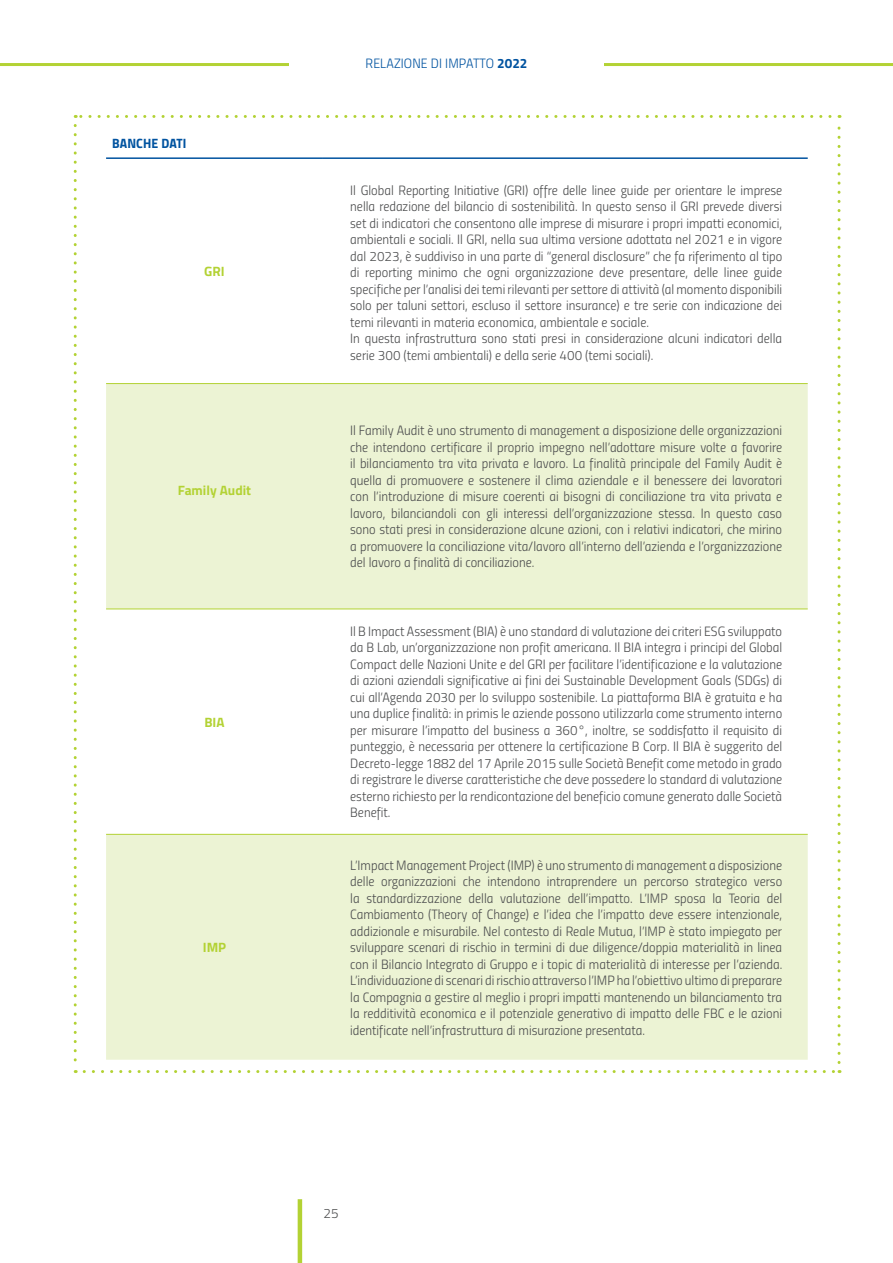
<style>
.page{position:relative;width:893px;height:1263px;background:#fff}
.page>*{position:absolute;margin:0;border:0;box-sizing:border-box;transform-origin:0 0}
.t1{font:13.5px/16.5px "Titillium Light Upright";color:#4b4c4d;text-align:justify}
.t2{font:13.5px "Titillium Light Upright";letter-spacing:.01em;color:#0153a0}
.t3{font:700 13.5px "Titillium";color:#b3d234}
.t4{font:13.5px "Titillium Bold Upright";letter-spacing:.01em;color:#0153a0}
.s1{font-family:"Titillium";font-weight:700}
</style>
<div class="page">
<hr style="left:0;top:63px;width:893px;height:3px;background:#b3d234">
<div style="left:289px;top:1px;width:315px;height:72px;background:#fff"></div>
<hr style="left:298px;top:1199px;width:4px;height:64px;background:#b3d234">
<svg style="left:106px;top:384px;width:702px;height:676px;fill:#ecf3d4"></svg>
<hr style="left:106px;top:157px;width:217px;height:2px;background:#0153a0">
<hr style="left:323px;top:157px;width:485px;height:2px;background:#0153a0">
<hr style="left:106px;top:383px;width:217px;height:1px;background:#b3d234">
<hr style="left:323px;top:383px;width:485px;height:1px;background:#b3d234">
<hr style="left:106px;top:609px;width:217px;height:1px;background:#b3d234">
<hr style="left:323px;top:609px;width:485px;height:1px;background:#b3d234">
<hr style="left:106px;top:834px;width:217px;height:1px;background:#b3d234">
<hr style="left:323px;top:834px;width:485px;height:1px;background:#b3d234">
<svg style="left:74px;top:125px;width:3px;height:948px"></svg>
<svg style="left:84px;top:1070px;width:756px;height:3px"></svg>
<svg style="left:837px;top:115px;width:3px;height:947px"></svg>
<svg style="left:75px;top:115px;width:755px;height:3px"></svg>
<p class="t4" style="left:112px;top:133px;width:76px">BANCHE DATI</p>
<p class="t3" style="left:204px;top:261px;width:22px">GRI</p>
<p class="t3" style="left:178px;top:479px;width:75px">Family Audit</p>
<p class="t3" style="left:204px;top:712px;width:22px">BIA</p>
<p class="t3" style="left:203px;top:937px;width:25px">IMP</p>
<p class="t2" style="left:366px;top:54px;width:163px">RELAZIONE DI IMPATTO <span class="s1">2022</span></p>
<p class="t1" style="left:350px;top:181px;width:433px;text-align:left">Il Global Reporting Initiative (GRI) offre delle linee guide per orientare le imprese nella redazione del bilancio di sostenibilità. In questo senso il GRI prevede diversi set di indicatori che consentono alle imprese di misurare i propri impatti economici, ambientali e sociali. Il GRI, nella sua ultima versione adottata nel 2021 e in vigore dal 2023, è suddiviso in una parte di “general disclosure” che fa riferimento al tipo di reporting minimo che ogni organizzazione deve presentare, delle linee guide specifiche per l’analisi dei temi rilevanti per settore di attività (al momento disponibili solo per taluni settori, escluso il settore insurance) e tre serie con indicazione dei temi rilevanti in materia economica, ambientale e sociale.<br>In questa infrastruttura sono stati presi in considerazione alcuni indicatori della serie 300 (temi ambientali) e della serie 400 (temi sociali).</p>
<p class="t1" style="left:350px;top:422px;width:433px">Il Family Audit è uno strumento di management a disposizione delle organizzazioni che intendono certificare il proprio impegno nell’adottare misure volte a favorire il bilanciamento tra vita privata e lavoro. La finalità principale del Family Audit è quella di promuovere e sostenere il clima aziendale e il benessere dei lavoratori con l’introduzione di misure coerenti ai bisogni di conciliazione tra vita privata e lavoro, bilanciandoli con gli interessi dell’organizzazione stessa. In questo caso sono stati presi in considerazione alcune azioni, con i relativi indicatori, che mirino a promuovere la conciliazione vita/lavoro all’interno dell’azienda e l’organizzazione del lavoro a finalità di conciliazione.</p>
<p class="t1" style="left:350px;top:622px;width:434px">Il B Impact Assessment (BIA) è uno standard di valutazione dei criteri ESG sviluppato da B Lab, un’organizzazione non profit americana. Il BIA integra i principi del Global Compact delle Nazioni Unite e del GRI per facilitare l’identificazione e la valutazione di azioni aziendali significative ai fini dei Sustainable Development Goals (SDGs) di cui all’Agenda 2030 per lo sviluppo sostenibile. La piattaforma BIA è gratuita e ha una duplice finalità: in primis le aziende possono utilizzarla come strumento interno per misurare l’impatto del business a 360°, inoltre, se soddisfatto il requisito di punteggio, è necessaria per ottenere la certificazione B Corp. Il BIA è suggerito del Decreto-legge 1882 del 17 Aprile 2015 sulle Società Benefit come metodo in grado di registrare le diverse caratteristiche che deve possedere lo standard di valutazione esterno richiesto per la rendicontazione del beneficio comune generato dalle Società Benefit.</p>
<p class="t1" style="left:350px;top:856px;width:434px">L’Impact Management Project (IMP) è uno strumento di management a disposizione delle organizzazioni che intendono intraprendere un percorso strategico verso la standardizzazione della valutazione dell’impatto. L’IMP sposa la Teoria del Cambiamento (Theory of Change) e l’idea che l’impatto deve essere intenzionale, addizionale e misurabile. Nel contesto di Reale Mutua, l’IMP è stato impiegato per sviluppare scenari di rischio in termini di due diligence/doppia materialità in linea con il Bilancio Integrato di Gruppo e i topic di materialità di interesse per l’azienda.<br>L’individuazione di scenari di rischio attraverso l’IMP ha l’obiettivo ultimo di preparare la Compagnia a gestire al meglio i propri impatti mantenendo un bilanciamento tra la redditività economica e il potenziale generativo di impatto delle FBC e le azioni identificate nell’infrastruttura di misurazione presentata.</p>
<p class="t1" style="left:324px;top:1204px;width:17px">25</p>
</div>
